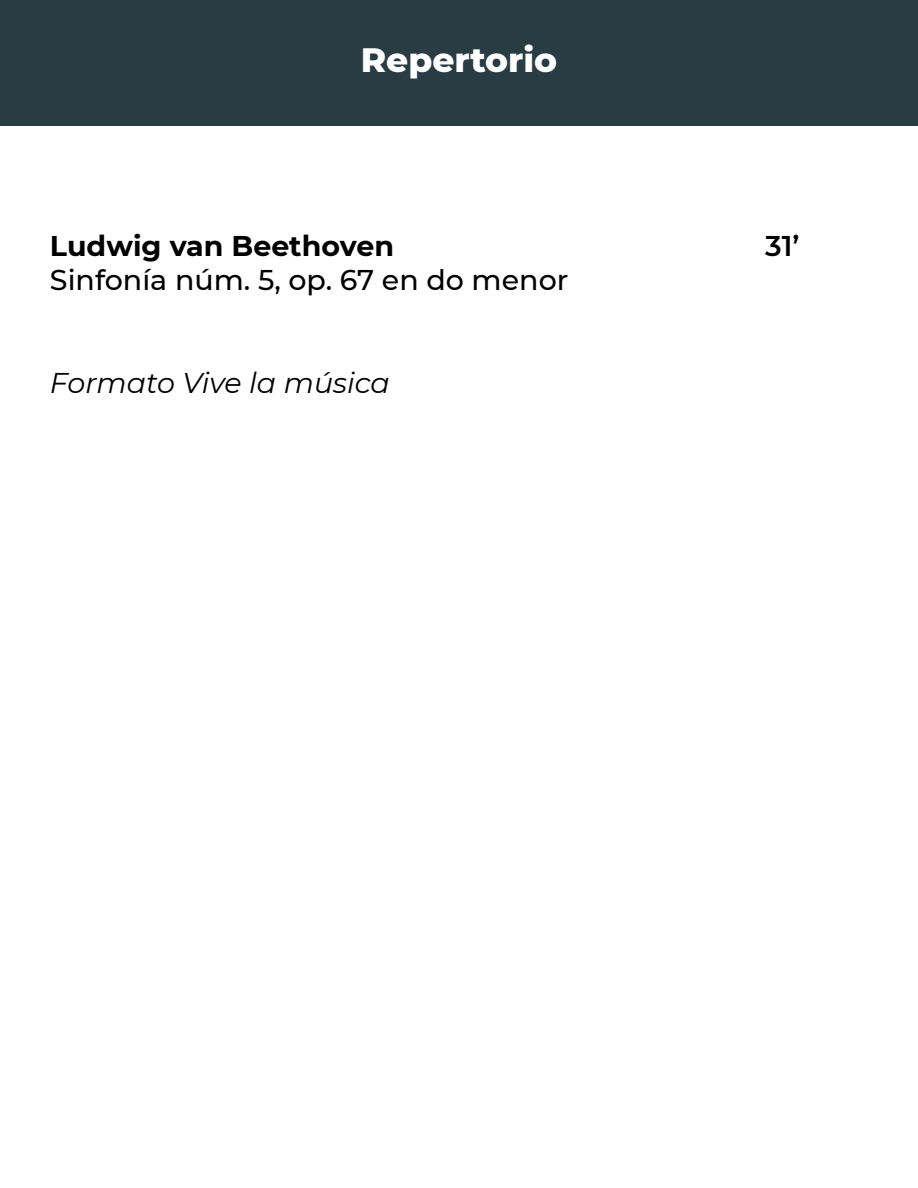
<style>
.page{position:relative;width:918px;height:1188px;background:#fff}
.page>*{position:absolute;margin:0;border:0;box-sizing:border-box;transform-origin:0 0}
.t1{font:800 34.5px "Montserrat";color:#fff}
.t2{font:500 28.5px "Montserrat";color:#000}
.t3{font:italic 28.5px "Montserrat";color:#000}
.t4{font:700 28.5px "Montserrat";color:#000}
.t5{font:600 28.5px "Montserrat";color:#000}
</style>
<div class="page">
<div style="left:0;top:0;width:918px;height:126px;background:#293c44"></div>
<p class="t1" style="left:361px;top:34px;width:198px">Repertorio</p>
<p class="t4" style="left:50px;top:226px;width:346px">Ludwig van Beethoven</p>
<p class="t5" style="left:765px;top:226px;width:36px">31’</p>
<p class="t2" style="left:50px;top:260px;width:520px">Sinfonía núm. 5, op. 67 en do menor</p>
<p class="t3" style="left:50px;top:363px;width:341px">Formato Vive la música</p>
</div>
